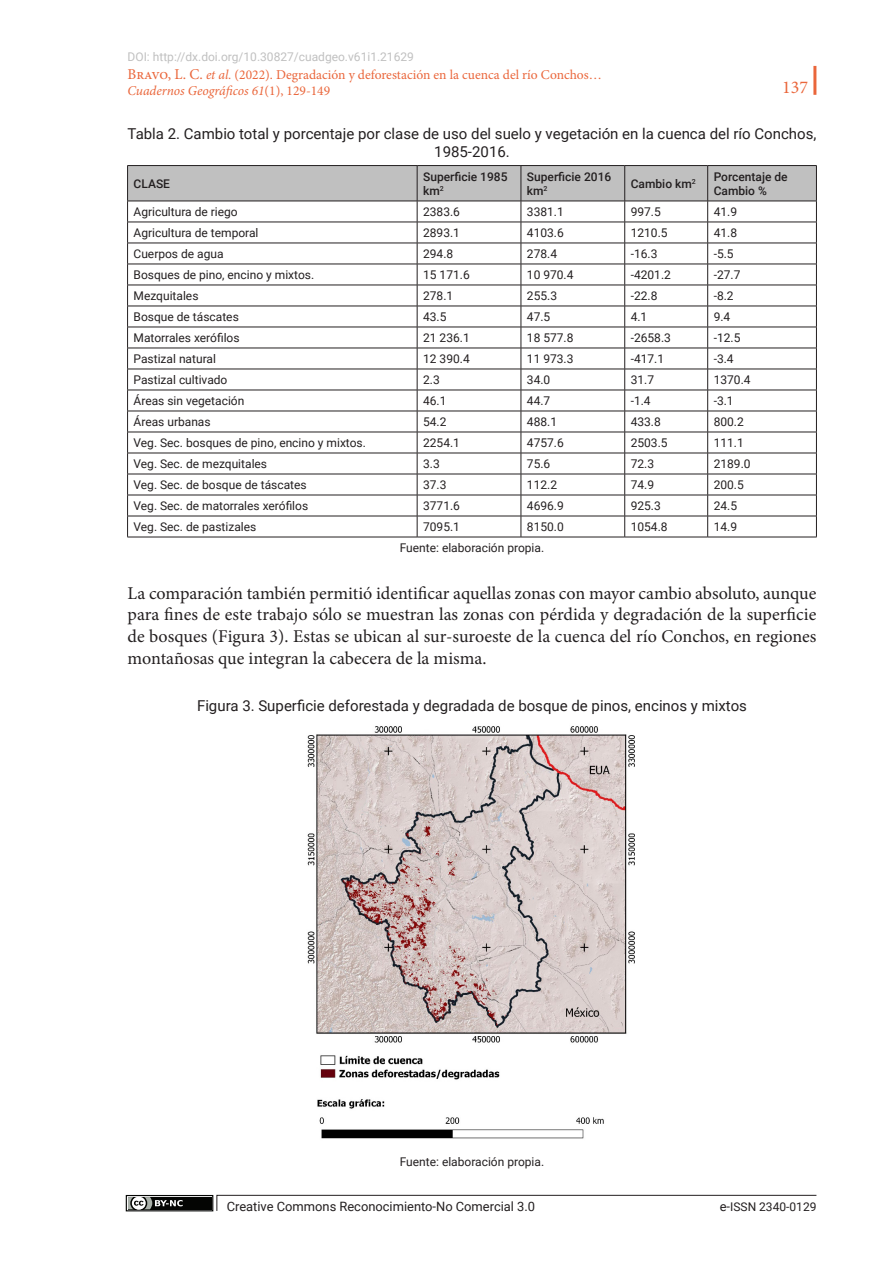
<style>
.page{position:relative;width:893px;height:1263px;background:#fff}
.page>*{position:absolute;margin:0;border:0;box-sizing:border-box;transform-origin:0 0}
.t1{font:18px/21.6px "Minion Pro";color:#231f20;text-align:justify}
.t2{font:18px "Minion Pro";color:#ea663b}
.sps_tablas_titulo{font:15px/18px "Roboto";color:#231f20;text-align:center}
.sps_figur_titulo{font:15px "Roboto";color:#231f20}
.t3{font:13.5px/16.2px "Minion Pro";color:#ea663b}
.t4{font:12.9px "Roboto";color:#231f20}
.sps_tablas_texto{font:12px "Roboto";color:#231f20}
.sps_tablas_epig{font:500 12px/14.4px "Roboto";color:#231f20}
.t5{font:12px "Roboto";color:#c0c0c0}
.sps_tablas_notas{font:12px "Roboto";color:#231f20}
.sps_pies_figuras{font:12px "Roboto";color:#231f20}
.s1{font-size:15px}
.s2{font-style:italic}
.s3{font-size:12.9px}
</style>
<div class="page">
<hr style="left:813px;top:66px;width:3px;height:29px;background:#ea663b">
<svg style="left:216px;top:1195px;width:601px;height:16px"></svg>
<div style="left:126px;top:1195px;width:87px;height:16px;border:1px solid #040503"></div>
<div style="left:128px;top:1197px;width:83px;height:12px;background:#040503"></div>
<svg style="left:128px;top:1197px;width:55px;height:12px"></svg>
<hr style="left:127px;top:165px;width:290px;height:1px;background:#231f20">
<hr style="left:417px;top:165px;width:104px;height:1px;background:#231f20">
<hr style="left:521px;top:165px;width:104px;height:1px;background:#231f20">
<hr style="left:625px;top:165px;width:83px;height:1px;background:#231f20">
<hr style="left:708px;top:165px;width:109px;height:1px;background:#231f20">
<svg style="left:127px;top:166px;width:690px;height:371px"></svg>
<hr style="left:127px;top:537px;width:290px;height:1px;background:#231f20">
<hr style="left:417px;top:537px;width:104px;height:1px;background:#231f20">
<hr style="left:521px;top:537px;width:104px;height:1px;background:#231f20">
<hr style="left:625px;top:537px;width:83px;height:1px;background:#231f20">
<hr style="left:708px;top:537px;width:109px;height:1px;background:#231f20">
<img style="left:307px;top:726px;width:328px;height:413px">
<p class="t5" style="left:128px;top:48px;width:288px">DOI: http://dx.doi.org/10.30827/cuadgeo.v61i1.21629</p>
<p class="t3" style="left:128px;top:66px;width:476px"><span class="s1">Bravo, L. C.</span> <span class="s2">et al.</span> (2022). Degradación y deforestación en la cuenca del río Conchos…<br><span class="s2">Cuadernos Geográficos 61</span>(1), 129-149</p>
<p class="sps_tablas_titulo" style="left:128px;top:124px;width:690px">Tabla 2. Cambio total y porcentaje por clase de uso del suelo y vegetación en la cuenca del río Conchos,<br>1985-2016.</p>
<p class="sps_tablas_epig" style="left:134px;top:176px;width:38px">CLASE</p>
<h1 class="t2" style="left:782px;top:75px;width:27px">137</h1>
<p class="sps_tablas_epig" style="left:423px;top:169px;width:86px">Superficie 1985</p>
<p class="sps_tablas_epig" style="left:423px;top:183px;width:22px">km<sup>2</sup></p>
<p class="sps_tablas_epig" style="left:527px;top:169px;width:86px">Superficie 2016</p>
<p class="sps_tablas_epig" style="left:527px;top:183px;width:22px">km<sup>2</sup></p>
<p class="sps_tablas_epig" style="left:631px;top:176px;width:67px">Cambio km<sup>2</sup></p>
<p class="sps_tablas_epig" style="left:714px;top:169px;width:76px">Porcentaje de<br>Cambio %</p>
<p class="sps_tablas_texto" style="left:134px;top:203px;width:106px">Agricultura de riego</p>
<p class="sps_tablas_texto" style="left:423px;top:203px;width:38px">2383.6</p>
<p class="sps_tablas_texto" style="left:527px;top:203px;width:38px">3381.1</p>
<p class="sps_tablas_texto" style="left:631px;top:203px;width:32px">997.5</p>
<p class="sps_tablas_texto" style="left:714px;top:203px;width:25px">41.9</p>
<p class="sps_tablas_texto" style="left:134px;top:224px;width:126px">Agricultura de temporal</p>
<p class="sps_tablas_texto" style="left:423px;top:224px;width:38px">2893.1</p>
<p class="sps_tablas_texto" style="left:527px;top:224px;width:38px">4103.6</p>
<p class="sps_tablas_texto" style="left:631px;top:224px;width:38px">1210.5</p>
<p class="sps_tablas_texto" style="left:714px;top:224px;width:25px">41.8</p>
<p class="sps_tablas_texto" style="left:134px;top:245px;width:92px">Cuerpos de agua</p>
<p class="sps_tablas_texto" style="left:423px;top:245px;width:32px">294.8</p>
<p class="sps_tablas_texto" style="left:527px;top:245px;width:32px">278.4</p>
<p class="sps_tablas_texto" style="left:631px;top:245px;width:28px">-16.3</p>
<p class="sps_tablas_texto" style="left:714px;top:245px;width:21px">-5.5</p>
<p class="sps_tablas_texto" style="left:134px;top:266px;width:182px">Bosques de pino, encino y mixtos.</p>
<p class="sps_tablas_texto" style="left:423px;top:266px;width:48px">15 171.6</p>
<p class="sps_tablas_texto" style="left:527px;top:266px;width:48px">10 970.4</p>
<p class="sps_tablas_texto" style="left:631px;top:266px;width:42px">-4201.2</p>
<p class="sps_tablas_texto" style="left:714px;top:266px;width:28px">-27.7</p>
<p class="sps_tablas_texto" style="left:134px;top:287px;width:66px">Mezquitales</p>
<p class="sps_tablas_texto" style="left:423px;top:287px;width:32px">278.1</p>
<p class="sps_tablas_texto" style="left:527px;top:287px;width:32px">255.3</p>
<p class="sps_tablas_texto" style="left:631px;top:287px;width:28px">-22.8</p>
<p class="sps_tablas_texto" style="left:714px;top:287px;width:21px">-8.2</p>
<p class="sps_tablas_texto" style="left:134px;top:308px;width:107px">Bosque de táscates</p>
<p class="sps_tablas_texto" style="left:423px;top:308px;width:25px">43.5</p>
<p class="sps_tablas_texto" style="left:527px;top:308px;width:25px">47.5</p>
<p class="sps_tablas_texto" style="left:631px;top:308px;width:18px">4.1</p>
<p class="sps_tablas_texto" style="left:714px;top:308px;width:18px">9.4</p>
<p class="sps_tablas_texto" style="left:134px;top:329px;width:108px">Matorrales xerófilos</p>
<p class="sps_tablas_texto" style="left:423px;top:329px;width:48px">21 236.1</p>
<p class="sps_tablas_texto" style="left:527px;top:329px;width:48px">18 577.8</p>
<p class="sps_tablas_texto" style="left:631px;top:329px;width:42px">-2658.3</p>
<p class="sps_tablas_texto" style="left:714px;top:329px;width:28px">-12.5</p>
<p class="sps_tablas_texto" style="left:134px;top:350px;width:84px">Pastizal natural</p>
<p class="sps_tablas_texto" style="left:423px;top:350px;width:48px">12 390.4</p>
<p class="sps_tablas_texto" style="left:527px;top:350px;width:48px">11 973.3</p>
<p class="sps_tablas_texto" style="left:631px;top:350px;width:35px">-417.1</p>
<p class="sps_tablas_texto" style="left:714px;top:350px;width:21px">-3.4</p>
<p class="sps_tablas_texto" style="left:134px;top:371px;width:95px">Pastizal cultivado</p>
<p class="sps_tablas_texto" style="left:423px;top:371px;width:18px">2.3</p>
<p class="sps_tablas_texto" style="left:527px;top:371px;width:25px">34.0</p>
<p class="sps_tablas_texto" style="left:631px;top:371px;width:25px">31.7</p>
<p class="sps_tablas_texto" style="left:714px;top:371px;width:38px">1370.4</p>
<p class="sps_tablas_texto" style="left:134px;top:392px;width:112px">Áreas sin vegetación</p>
<p class="sps_tablas_texto" style="left:423px;top:392px;width:25px">46.1</p>
<p class="sps_tablas_texto" style="left:527px;top:392px;width:25px">44.7</p>
<p class="sps_tablas_texto" style="left:631px;top:392px;width:21px">-1.4</p>
<p class="sps_tablas_texto" style="left:714px;top:392px;width:21px">-3.1</p>
<p class="sps_tablas_texto" style="left:134px;top:413px;width:79px">Áreas urbanas</p>
<p class="sps_tablas_texto" style="left:423px;top:413px;width:25px">54.2</p>
<p class="sps_tablas_texto" style="left:527px;top:413px;width:32px">488.1</p>
<p class="sps_tablas_texto" style="left:631px;top:413px;width:32px">433.8</p>
<p class="sps_tablas_texto" style="left:714px;top:413px;width:32px">800.2</p>
<p class="sps_tablas_texto" style="left:134px;top:434px;width:234px">Veg. Sec. bosques de pino, encino y mixtos.</p>
<p class="sps_tablas_texto" style="left:423px;top:434px;width:38px">2254.1</p>
<p class="sps_tablas_texto" style="left:527px;top:434px;width:38px">4757.6</p>
<p class="sps_tablas_texto" style="left:631px;top:434px;width:38px">2503.5</p>
<p class="sps_tablas_texto" style="left:714px;top:434px;width:32px">111.1</p>
<p class="sps_tablas_texto" style="left:134px;top:455px;width:135px">Veg. Sec. de mezquitales</p>
<p class="sps_tablas_texto" style="left:423px;top:455px;width:18px">3.3</p>
<p class="sps_tablas_texto" style="left:527px;top:455px;width:25px">75.6</p>
<p class="sps_tablas_texto" style="left:631px;top:455px;width:25px">72.3</p>
<p class="sps_tablas_texto" style="left:714px;top:455px;width:38px">2189.0</p>
<p class="sps_tablas_texto" style="left:134px;top:476px;width:175px">Veg. Sec. de bosque de táscates</p>
<p class="sps_tablas_texto" style="left:423px;top:476px;width:25px">37.3</p>
<p class="sps_tablas_texto" style="left:527px;top:476px;width:32px">112.2</p>
<p class="sps_tablas_texto" style="left:631px;top:476px;width:25px">74.9</p>
<p class="sps_tablas_texto" style="left:714px;top:476px;width:32px">200.5</p>
<p class="sps_tablas_texto" style="left:134px;top:497px;width:176px">Veg. Sec. de matorrales xerófilos</p>
<p class="sps_tablas_texto" style="left:423px;top:497px;width:38px">3771.6</p>
<p class="sps_tablas_texto" style="left:527px;top:497px;width:38px">4696.9</p>
<p class="sps_tablas_texto" style="left:631px;top:497px;width:32px">925.3</p>
<p class="sps_tablas_texto" style="left:714px;top:497px;width:25px">24.5</p>
<p class="sps_tablas_texto" style="left:134px;top:518px;width:124px">Veg. Sec. de pastizales</p>
<p class="sps_tablas_texto" style="left:423px;top:518px;width:38px">7095.1</p>
<p class="sps_tablas_texto" style="left:527px;top:518px;width:38px">8150.0</p>
<p class="sps_tablas_texto" style="left:631px;top:518px;width:38px">1054.8</p>
<p class="sps_tablas_texto" style="left:714px;top:518px;width:25px">14.9</p>
<p class="sps_tablas_notas" style="left:400px;top:539px;width:146px">Fuente: elaboración propia.</p>
<p class="t1" style="left:128px;top:582px;width:690px">La comparación también permitió identificar aquellas zonas con mayor cambio absoluto, aunque para fines de este trabajo sólo se muestran las zonas con pérdida y degradación de la superficie de bosques (Figura 3). Estas se ubican al sur-suroeste de la cuenca del río Conchos, en regiones montañosas que integran la cabecera de la misma.</p>
<p class="sps_figur_titulo" style="left:197px;top:695px;width:551px">Figura 3. Superficie deforestada y degradada de bosque de pinos, encinos y mixtos</p>
<p class="sps_pies_figuras" style="left:400px;top:1153px;width:146px">Fuente: elaboración propia.</p>
<p class="t4" style="left:227px;top:1197px;width:310px">Creative Commons Reconocimiento-No Comercial 3.0</p>
<p class="sps_tablas_texto" style="left:720px;top:1198px;width:98px"><span class="s3">e-</span>ISSN 2340-0129</p>
</div>
